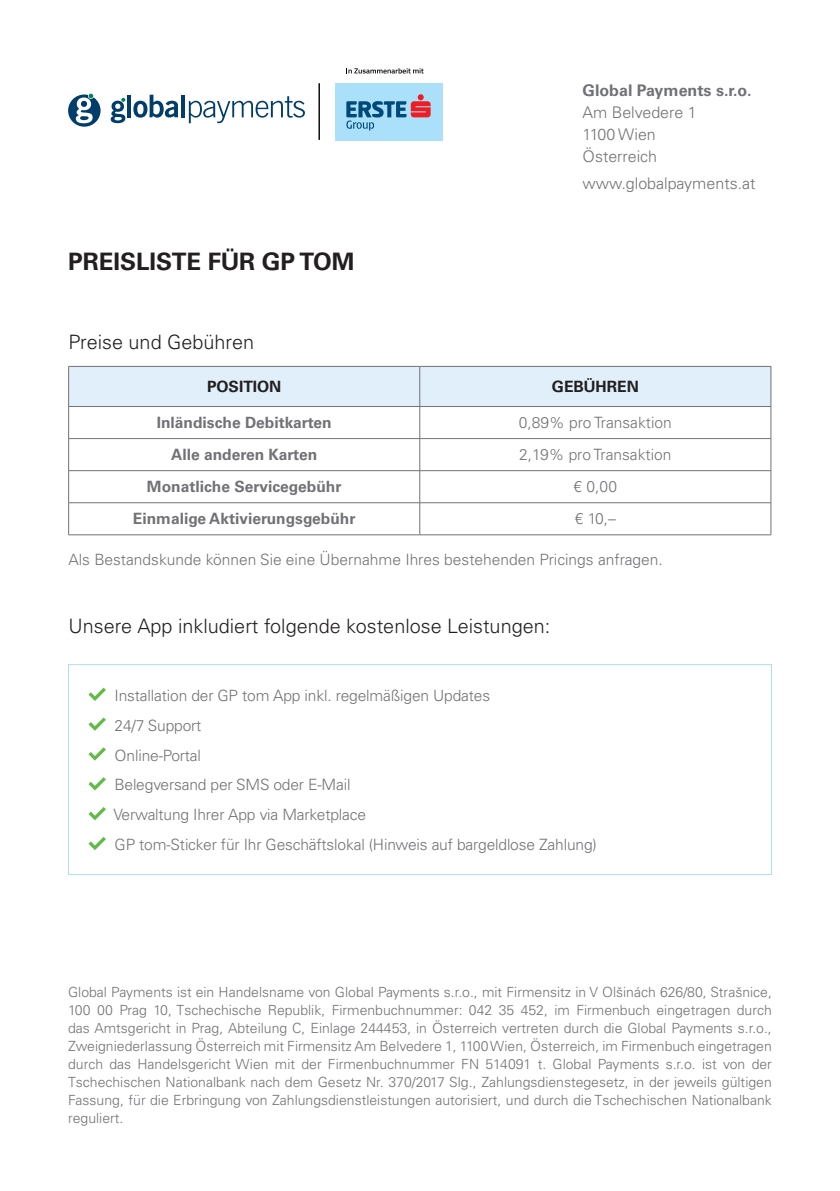
<style>
.page{position:relative;width:840px;height:1191px;background:#fff}
.page>*{position:absolute;margin:0;border:0;box-sizing:border-box;transform-origin:0 0}
.t1{font:700 24px "Univers LTCYR 65";color:#231f20}
.t2{font:300 19.8px "Univers LTCYR 45";color:#231f20}
.t3{font:300 16px/22px "Univers LTCYR 45";color:#717275}
.t4{font:700 16px "Univers LTCYR 65";color:#717275}
.t5{font:300 15.6px "Univers LTCYR 45";letter-spacing:-.01em;color:#717275}
.t6{font:700 15.6px "Univers LTCYR 65";color:#717275}
.t7{font:700 15.6px "Univers LTCYR 65";color:#231f20}
.t8{font:300 14px/18px "Univers LTCYR 45";color:#717275;text-align:justify}
</style>
<div class="page">
<svg style="left:111px;top:98px;width:14px;height:25px"></svg>
<hr style="left:127px;top:95px;width:4px;height:22px;background:#003d6a">
<svg style="left:133px;top:95px;width:45px;height:23px"></svg>
<hr style="left:181px;top:95px;width:4px;height:22px;background:#003d6a">
<svg style="left:189px;top:96px;width:116px;height:27px"></svg>
<svg style="left:68px;top:94px;width:32px;height:33px"></svg>
<hr style="left:318px;top:83px;width:2px;height:57px;background:#040503">
<div style="left:334px;top:83px;width:108px;height:58px;background:#aae0f9"></div>
<svg style="left:346px;top:94px;width:84px;height:37px"></svg>
<svg style="left:346px;top:68px;width:77px;height:5px"></svg>
<div style="left:69px;top:367px;width:701px;height:39px;background:#e0eff9"></div>
<hr style="left:68px;top:366px;width:351px;height:1px;background:#717275">
<hr style="left:68px;top:366px;width:1px;height:40px;background:#717275">
<hr style="left:419px;top:366px;width:351px;height:1px;background:#717275">
<hr style="left:419px;top:366px;width:1px;height:40px;background:#717275">
<hr style="left:770px;top:366px;width:1px;height:40px;background:#717275">
<hr style="left:68px;top:406px;width:351px;height:1px;background:#717275">
<hr style="left:68px;top:407px;width:1px;height:31px;background:#717275">
<hr style="left:419px;top:406px;width:351px;height:1px;background:#717275">
<hr style="left:419px;top:407px;width:1px;height:31px;background:#717275">
<hr style="left:770px;top:407px;width:1px;height:31px;background:#717275">
<hr style="left:68px;top:438px;width:351px;height:1px;background:#717275">
<hr style="left:68px;top:439px;width:1px;height:31px;background:#717275">
<hr style="left:419px;top:438px;width:351px;height:1px;background:#717275">
<hr style="left:419px;top:439px;width:1px;height:31px;background:#717275">
<hr style="left:770px;top:439px;width:1px;height:31px;background:#717275">
<hr style="left:68px;top:470px;width:351px;height:1px;background:#717275">
<hr style="left:68px;top:471px;width:1px;height:31px;background:#717275">
<hr style="left:419px;top:470px;width:351px;height:1px;background:#717275">
<hr style="left:419px;top:471px;width:1px;height:31px;background:#717275">
<hr style="left:770px;top:471px;width:1px;height:31px;background:#717275">
<hr style="left:68px;top:502px;width:351px;height:1px;background:#717275">
<hr style="left:68px;top:503px;width:1px;height:31px;background:#717275">
<hr style="left:419px;top:502px;width:351px;height:1px;background:#717275">
<hr style="left:419px;top:503px;width:1px;height:31px;background:#717275">
<hr style="left:770px;top:503px;width:1px;height:31px;background:#717275">
<hr style="left:68px;top:534px;width:351px;height:1px;background:#717275">
<hr style="left:419px;top:534px;width:351px;height:1px;background:#717275">
<svg style="left:88px;top:687px;width:18px;height:14px"></svg>
<svg style="left:88px;top:717px;width:18px;height:14px"></svg>
<svg style="left:88px;top:747px;width:18px;height:13px"></svg>
<svg style="left:88px;top:777px;width:18px;height:13px"></svg>
<svg style="left:88px;top:807px;width:18px;height:13px"></svg>
<svg style="left:88px;top:837px;width:18px;height:13px"></svg>
<div style="left:68px;top:664px;width:703px;height:210px;border:1px solid #aae0f9"></div>
<p class="t1" style="left:68px;top:244px;width:288px">PREISLISTE FÜR GP TOM</p>
<p class="t4" style="left:582px;top:79px;width:170px">Global Payments s.r.o.</p>
<p class="t3" style="left:582px;top:100px;width:116px">Am Belvedere 1<br>1100 Wien<br>Österreich</p>
<p class="t3" style="left:582px;top:172px;width:174px">www.globalpayments.at</p>
<p class="t2" style="left:68px;top:328px;width:187px">Preise und Gebühren</p>
<p class="t7" style="left:207px;top:375px;width:76px">POSITION</p>
<p class="t7" style="left:551px;top:375px;width:88px">GEBÜHREN</p>
<p class="t6" style="left:157px;top:412px;width:176px">Inländische Debitkarten</p>
<p class="t5" style="left:518px;top:412px;width:154px">0,89% pro Transaktion</p>
<p class="t6" style="left:171px;top:444px;width:147px">Alle anderen Karten</p>
<p class="t5" style="left:519px;top:444px;width:154px">2,19% pro Transaktion</p>
<p class="t6" style="left:147px;top:476px;width:196px">Monatliche Servicegebühr</p>
<p class="t5" style="left:573px;top:476px;width:45px">€ 0,00</p>
<p class="t6" style="left:133px;top:508px;width:224px">Einmalige Aktivierungsgebühr</p>
<p class="t5" style="left:574px;top:508px;width:43px">€ 10,–</p>
<p class="t5" style="left:68px;top:549px;width:595px">Als Bestandskunde können Sie eine Übernahme Ihres bestehenden Pricings anfragen.</p>
<p class="t2" style="left:68px;top:613px;width:483px">Unsere App inkludiert folgende kostenlose Leistungen:</p>
<p class="t5" style="left:114px;top:685px;width:377px">Installation der GP tom App inkl. regelmäßigen Updates</p>
<p class="t5" style="left:114px;top:715px;width:88px">24/7 Support</p>
<p class="t5" style="left:114px;top:745px;width:88px">Online-Portal</p>
<p class="t5" style="left:114px;top:774px;width:237px">Belegversand per SMS oder E-Mail</p>
<p class="t5" style="left:113px;top:804px;width:254px">Verwaltung Ihrer App via Marketplace</p>
<p class="t5" style="left:114px;top:834px;width:483px">GP tom-Sticker für Ihr Geschäftslokal (Hinweis auf bargeldlose Zahlung)</p>
<p class="t8" style="left:68px;top:982px;width:705px">Global Payments ist ein Handelsname von Global Payments s.r.o., mit Firmensitz in V Olšinách 626/80, Strašnice, 100 00 Prag 10, Tschechische Republik, Firmenbuchnummer: 042 35 452, im Firmenbuch eingetragen durch das Amtsgericht in Prag, Abteilung C, Einlage 244453, in Österreich vertreten durch die Global Payments s.r.o., Zweigniederlassung Österreich mit Firmensitz Am Belvedere 1, 1100 Wien, Österreich, im Firmenbuch eingetragen durch das Handelsgericht Wien mit der Firmenbuchnummer FN 514091 t. Global Payments s.r.o. ist von der Tschechischen Nationalbank nach dem Gesetz Nr. 370/2017 Slg., Zahlungsdienstegesetz, in der jeweils gültigen Fassung, für die Erbringung von Zahlungsdienstleistungen autorisiert, und durch die Tschechischen Nationalbank reguliert.</p>
</div>
